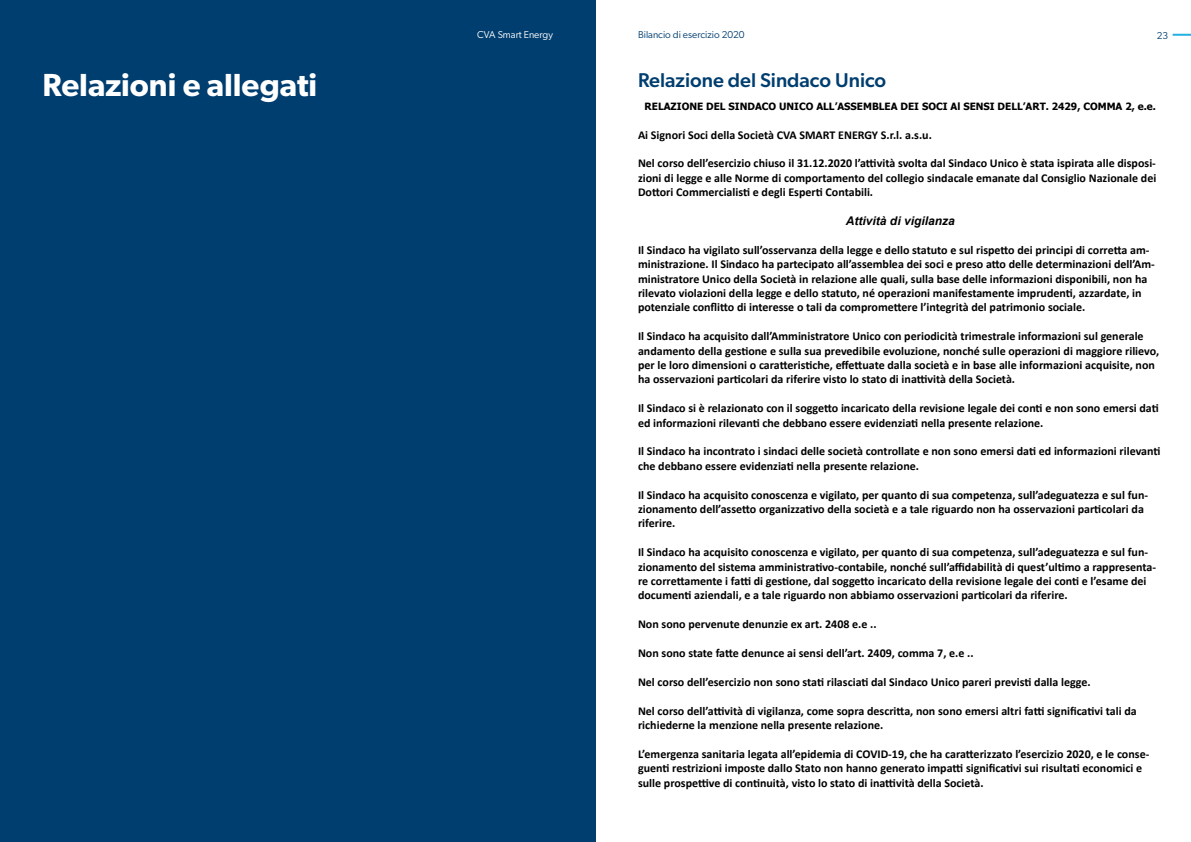
<style>
.page{position:relative;width:1191px;height:842px;background:#fff}
.page>*{position:absolute;margin:0;border:0;box-sizing:border-box;transform-origin:0 0}
.t1{font:600 32px "Gibson";color:#fff}
.t2{font:500 20px "Gibson";color:#003e70}
.t3{font:700 12px/14.4px "Calibri";color:#000}
.t4{font:italic 700 12px "Arial";color:#000}
.t5{font:700 10px "Tahoma";color:#000}
.t6{font:10px "Gibson";color:#003e70}
.t7{font:10px "Gibson";color:#fff}
</style>
<div class="page">
<div style="left:0;top:0;width:595px;height:842px;background:#003e70"></div>
<svg style="left:1172px;top:34px;width:19px;height:2px"></svg>
<h1 class="t1" style="left:43px;top:66px;width:276px">Relazioni e allegati</h1>
<p class="t7" style="left:477px;top:28px;width:77px">CVA Smart Energy</p>
<p class="t6" style="left:638px;top:28px;width:108px">Bilancio di esercizio 2020</p>
<p class="t6" style="left:1156px;top:29px;width:13px">23</p>
<h2 class="t2" style="left:638px;top:68px;width:250px">Relazione del Sindaco Unico</h2>
<p class="t5" style="left:644px;top:99px;width:513px">RELAZIONE DEL SINDACO UNICO ALL’ASSEMBLEA DEI SOCI Al SENSI DELL’ART. 2429, COMMA 2, e.e.</p>
<p class="t3" style="left:638px;top:127px;width:295px">Ai Signori Soci della Società CVA SMART ENERGY S.r.l. a.s.u.</p>
<p class="t3" style="left:638px;top:156px;width:520px;text-align:justify">Nel corso dell’esercizio chiuso il 31.12.2020 l’attività svolta dal Sindaco Unico è stata ispirata alle disposi&shy;zioni di legge e alle Norme di comportamento del collegio sindacale emanate dal Consiglio Nazionale dei Dottori Commercialisti e degli Esperti Contabili.</p>
<p class="t4" style="left:846px;top:213px;width:110px">Attività di vigilanza</p>
<p class="t3" style="left:638px;top:242px;width:518px">Il Sindaco ha vigilato sull’osservanza della legge e dello statuto e sul rispetto dei principi di corretta am&shy;ministrazione. Il Sindaco ha partecipato all’assemblea dei soci e preso atto delle determinazioni dell’Am&shy;ministratore Unico della Società in relazione alle quali, sulla base delle informazioni disponibili, non ha rilevato violazioni della legge e dello statuto, né operazioni manifestamente imprudenti, azzardate, in potenziale conflitto di interesse o tali da compromettere l’integrità del patrimonio sociale.</p>
<p class="t3" style="left:638px;top:329px;width:522px">Il Sindaco ha acquisito dall’Amministratore Unico con periodicità trimestrale informazioni sul generale andamento della gestione e sulla sua prevedibile evoluzione, nonché sulle operazioni di maggiore rilievo, per le loro dimensioni o caratteristiche, effettuate dalla società e in base alle informazioni acquisite, non ha osservazioni particolari da riferire visto lo stato di inattività della Società.</p>
<p class="t3" style="left:638px;top:401px;width:522px">Il Sindaco si è relazionato con il soggetto incaricato della revisione legale dei conti e non sono emersi dati ed informazioni rilevanti che debbano essere evidenziati nella presente relazione.</p>
<p class="t3" style="left:638px;top:444px;width:524px">Il Sindaco ha incontrato i sindaci delle società controllate e non sono emersi dati ed informazioni rilevanti che debbano essere evidenziati nella presente relazione.</p>
<p class="t3" style="left:638px;top:487px;width:511px">Il Sindaco ha acquisito conoscenza e vigilato, per quanto di sua competenza, sull’adeguatezza e sul fun&shy;zionamento dell’assetto organizzativo della società e a tale riguardo non ha osservazioni particolari da riferire.</p>
<p class="t3" style="left:638px;top:545px;width:519px">Il Sindaco ha acquisito conoscenza e vigilato, per quanto di sua competenza, sull’adeguatezza e sul fun&shy;zionamento del sistema amministrativo-contabile, nonché sull’affidabilità di quest’ultimo a rappresenta&shy;re correttamente i fatti di gestione, dal soggetto incaricato della revisione legale dei conti e l’esame dei documenti aziendali, e a tale riguardo non abbiamo osservazioni particolari da riferire.</p>
<p class="t3" style="left:638px;top:617px;width:240px">Non sono pervenute denunzie ex art. 2408 e.e ..</p>
<p class="t3" style="left:638px;top:646px;width:337px">Non sono state fatte denunce ai sensi dell’art. 2409, comma 7, e.e ..</p>
<p class="t3" style="left:638px;top:674px;width:454px">Nel corso dell’esercizio non sono stati rilasciati dal Sindaco Unico pareri previsti dalla legge.</p>
<p class="t3" style="left:638px;top:703px;width:500px">Nel corso dell’attività di vigilanza, come sopra descritta, non sono emersi altri fatti significativi tali da richiederne la menzione nella presente relazione.</p>
<p class="t3" style="left:638px;top:746px;width:513px">L’emergenza sanitaria legata all’epidemia di COVID-19, che ha caratterizzato l’esercizio 2020, e le conse&shy;guenti restrizioni imposte dallo Stato non hanno generato impatti significativi sui risultati economici e sulle prospettive di continuità, visto lo stato di inattività della Società.</p>
</div>
